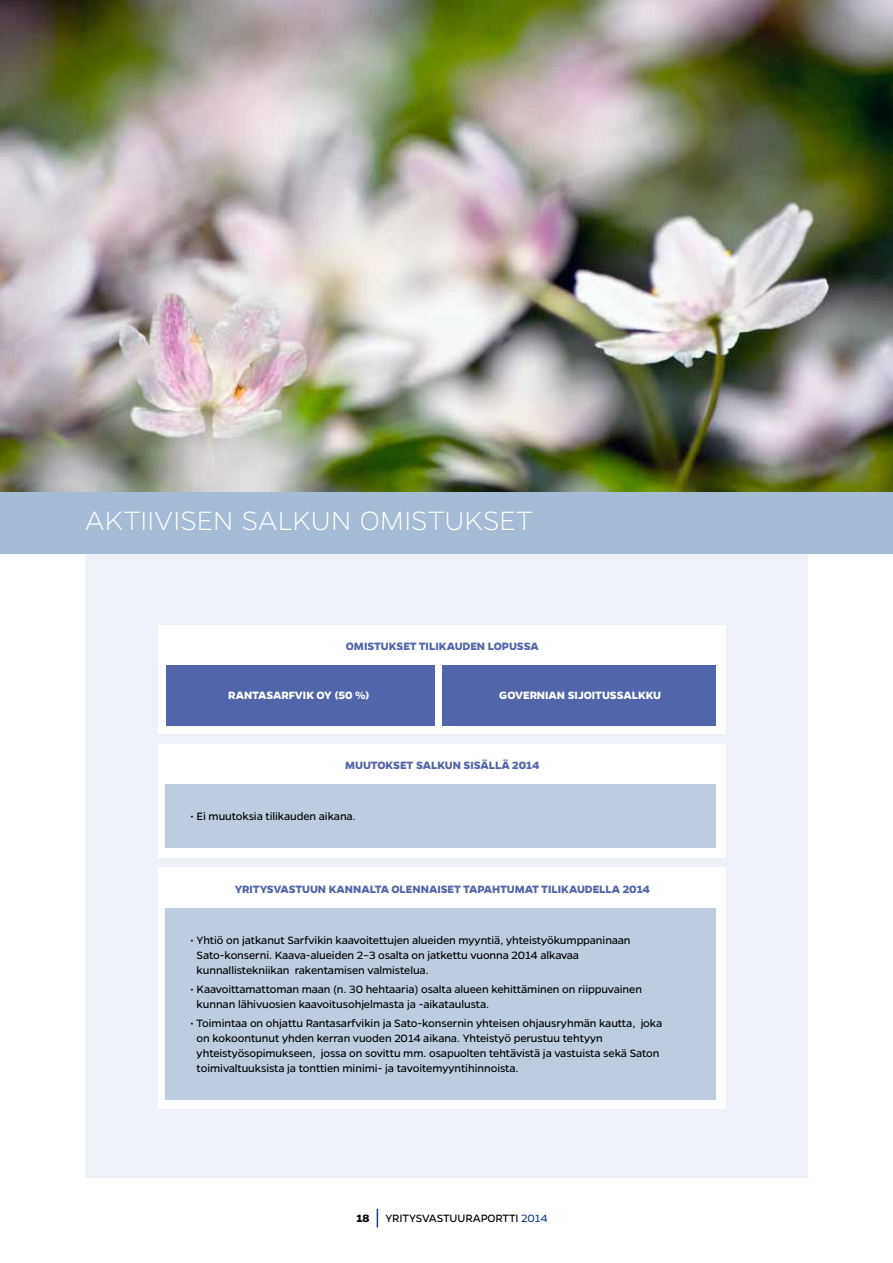
<style>
.page{position:relative;width:893px;height:1263px;background:#fff}
.page>*{position:absolute;margin:0;border:0;box-sizing:border-box;transform-origin:0 0}
.t1{font:200 30px "Gentona";letter-spacing:-.005em;color:#fff}
.t2{font:12px/15px "Gentona";letter-spacing:-.01em;color:#000}
.t3{font:700 12px "Gentona";letter-spacing:-.005em;color:#5264aa}
.t4{font:700 12px "Gentona";letter-spacing:-.005em;color:#fff}
.t5{font:700 12px "Gentona";color:#000}
.s1{color:#133e8f}
</style>
<div class="page">
<div style="left:85px;top:241px;width:723px;height:937px;background:#eef1f7"></div>
<img style="left:0;top:0;width:893px;height:492px">
<div style="left:0;top:492px;width:893px;height:62px;background:#a5bcd4"></div>
<div style="left:158px;top:625px;width:568px;height:108px;background:#fff"></div>
<div style="left:158px;top:744px;width:568px;height:113px;background:#fff"></div>
<div style="left:158px;top:867px;width:568px;height:241px;background:#fff"></div>
<div style="left:166px;top:666px;width:269px;height:60px;background:#5264aa"></div>
<div style="left:166px;top:784px;width:550px;height:63px;background:#bdccdf"></div>
<div style="left:166px;top:908px;width:550px;height:191px;background:#bdccdf"></div>
<div style="left:442px;top:666px;width:274px;height:60px;background:#5264aa"></div>
<svg style="left:377px;top:1209px;width:1px;height:18px"></svg>
<h1 class="t1" style="left:85px;top:503px;width:449px">AKTIIVISEN SALKUN OMISTUKSET</h1>
<p class="t3" style="left:346px;top:640px;width:194px">OMISTUKSET TILIKAUDEN LOPUSSA</p>
<p class="t4" style="left:228px;top:688px;width:143px">RANTASARFVIK OY (50 %)</p>
<p class="t4" style="left:499px;top:688px;width:164px">GOVERNIAN SIJOITUSSALKKU</p>
<p class="t3" style="left:345px;top:758px;width:196px">MUUTOKSET SALKUN SISÄLLÄ 2014</p>
<p class="t2" style="left:190px;top:809px;width:167px">• Ei muutoksia tilikauden aikana.</p>
<p class="t3" style="left:235px;top:882px;width:417px">YRITYSVASTUUN KANNALTA OLENNAISET TAPAHTUMAT TILIKAUDELLA 2014</p>
<p class="t2" style="left:197px;top:933px;width:435px;text-indent:-6px">• Yhtiö on jatkanut Sarfvikin kaavoitettujen alueiden myyntiä, yhteistyökumppaninaan<br>Sato-konserni. Kaava-alueiden 2–3 osalta on jatkettu vuonna 2014 alkavaa kunnallistekniikan rakentamisen valmistelua.</p>
<p class="t2" style="left:197px;top:982px;width:447px;text-indent:-6px">• Kaavoittamattoman maan (n. 30 hehtaaria) osalta alueen kehittäminen on riippuvainen kunnan lähivuosien kaavoitusohjelmasta ja -aikataulusta.</p>
<p class="t2" style="left:197px;top:1016px;width:467px;text-indent:-6px">• Toimintaa on ohjattu Rantasarfvikin ja Sato-konsernin yhteisen ohjausryhmän kautta, joka on kokoontunut yhden kerran vuoden 2014 aikana. Yhteistyö perustuu tehtyyn yhteistyösopimukseen, jossa on sovittu mm. osapuolten tehtävistä ja vastuista sekä Saton toimivaltuuksista ja tonttien minimi- ja tavoitemyyntihinnoista.</p>
<p class="t5" style="left:356px;top:1211px;width:15px">18</p>
<p class="t2" style="left:385px;top:1210px;width:164px">YRITYSVASTUURAPORTTI <span class="s1">2014</span></p>
</div>
